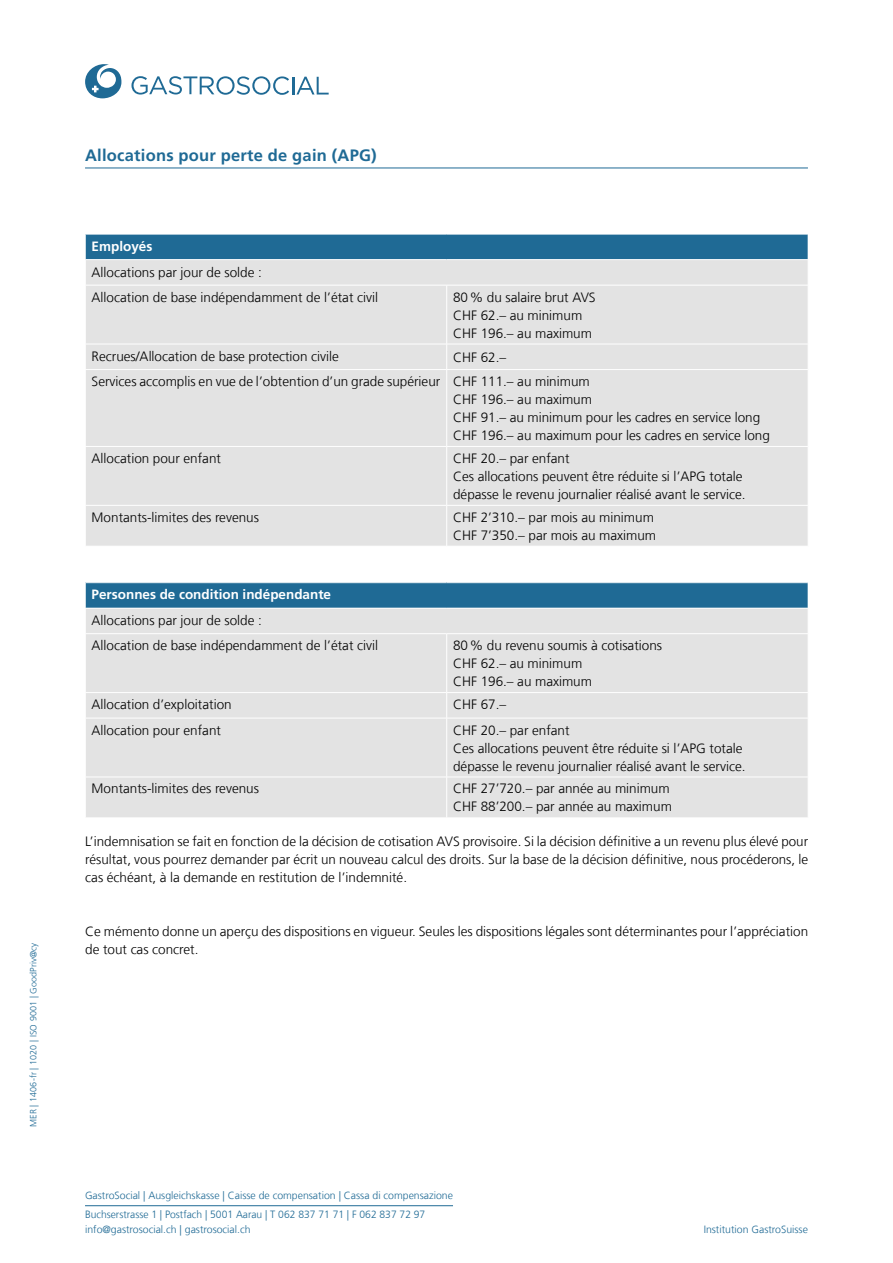
<style>
.page{position:relative;width:893px;height:1263px;background:#fff}
.page>*{position:absolute;margin:0;border:0;box-sizing:border-box;transform-origin:0 0}
.t1{font:700 16.5px "Frutiger LT Com";letter-spacing:.015em;color:#1f6a95}
.t2{font:300 13.5px/18px "Frutiger LT Com";color:#000}
.t3{font:700 13.5px "Frutiger LT Com";color:#fff}
.t4{font:300 10.5px/19.2px "Frutiger LT Com";color:#1f6a95}
.t5{font:300 9px "Frutiger LT Com";letter-spacing:.01em;color:#1f6a95}
</style>
<div class="page">
<svg style="left:131px;top:76px;width:198px;height:19px"></svg>
<svg style="left:85px;top:64px;width:36px;height:34px"></svg>
<hr style="left:85px;top:1205px;width:368px;height:1px;background:#1f6a95">
<div style="left:85px;top:234px;width:723px;height:26px;background:#1f6a95"></div>
<div style="left:86px;top:260px;width:722px;height:286px;background:#e3e3e3"></div>
<hr style="left:85px;top:234px;width:362px;height:1px;background:#fff">
<hr style="left:447px;top:234px;width:361px;height:1px;background:#fff">
<hr style="left:85px;top:259px;width:362px;height:1px;background:#fff">
<svg style="left:85px;top:234px;width:1px;height:26px"></svg>
<hr style="left:447px;top:259px;width:361px;height:1px;background:#fff">
<hr style="left:85px;top:285px;width:362px;height:1px;background:#fff">
<hr style="left:447px;top:285px;width:361px;height:1px;background:#fff">
<hr style="left:446px;top:285px;width:1px;height:59px;background:#fff">
<hr style="left:85px;top:344px;width:362px;height:1px;background:#fff">
<hr style="left:447px;top:344px;width:361px;height:1px;background:#fff">
<svg style="left:446px;top:345px;width:1px;height:24px"></svg>
<hr style="left:85px;top:369px;width:362px;height:1px;background:#fff">
<hr style="left:447px;top:369px;width:361px;height:1px;background:#fff">
<hr style="left:446px;top:370px;width:1px;height:76px;background:#fff">
<hr style="left:85px;top:446px;width:362px;height:1px;background:#fff">
<hr style="left:447px;top:446px;width:361px;height:1px;background:#fff">
<hr style="left:446px;top:447px;width:1px;height:58px;background:#fff">
<hr style="left:85px;top:505px;width:362px;height:1px;background:#fff">
<hr style="left:447px;top:505px;width:361px;height:1px;background:#fff">
<hr style="left:446px;top:505px;width:1px;height:41px;background:#fff">
<div style="left:85px;top:583px;width:723px;height:25px;background:#1f6a95"></div>
<div style="left:86px;top:609px;width:722px;height:208px;background:#e3e3e3"></div>
<svg style="left:85px;top:583px;width:1px;height:25px"></svg>
<hr style="left:85px;top:633px;width:362px;height:1px;background:#fff">
<hr style="left:447px;top:633px;width:361px;height:1px;background:#fff">
<hr style="left:446px;top:634px;width:1px;height:58px;background:#fff">
<hr style="left:85px;top:692px;width:362px;height:1px;background:#fff">
<hr style="left:447px;top:692px;width:361px;height:1px;background:#fff">
<svg style="left:446px;top:693px;width:1px;height:25px"></svg>
<hr style="left:85px;top:718px;width:362px;height:1px;background:#fff">
<hr style="left:447px;top:718px;width:361px;height:1px;background:#fff">
<hr style="left:446px;top:718px;width:1px;height:59px;background:#fff">
<hr style="left:85px;top:777px;width:362px;height:1px;background:#fff">
<hr style="left:447px;top:777px;width:361px;height:1px;background:#fff">
<hr style="left:446px;top:777px;width:1px;height:41px;background:#fff">
<hr style="left:85px;top:168px;width:723px;height:1px;background:#1f6a95">
<p class="t5" style="left:28px;top:1127px;width:186px;rotate:-90deg">MER | 1406-fr | 1020 | ISO 9001 | GoodPriv@cy</p>
<p class="t1" style="left:85px;top:145px;width:293px">Allocations pour perte de gain (APG)</p>
<p class="t3" style="left:92px;top:238px;width:62px">Employés</p>
<p class="t2" style="left:92px;top:261px;width:288px;line-height:24.2px">Allocations par jour de solde :<br>Allocation de base indépendamment de l’état civil</p>
<p class="t2" style="left:453px;top:288px;width:144px">80% du salaire brut AVS<br>CHF 62.– au minimum<br>CHF 196.– au maximum</p>
<p class="t2" style="left:92px;top:347px;width:249px">Recrues/Allocation de base protection civile</p>
<p class="t2" style="left:92px;top:345px;width:500px;line-height:24.2px;text-indent:361px">CHF 62.–<br>Services accomplis en vue de l’obtention d’un grade supérieur CHF 111.– au minimum</p>
<p class="t2" style="left:453px;top:390px;width:318px">CHF 196.– au maximum<br>CHF 91.– au minimum pour les cadres en service long<br>CHF 196.– au maximum pour les cadres en service long</p>
<p class="t2" style="left:92px;top:449px;width:131px">Allocation pour enfant</p>
<p class="t2" style="left:453px;top:449px;width:294px">CHF 20.– par enfant<br>Ces allocations peuvent être réduite si l’APG totale dépasse le revenu journalier réalisé avant le service.</p>
<p class="t2" style="left:92px;top:508px;width:169px">Montants-limites des revenus</p>
<p class="t2" style="left:453px;top:508px;width:205px">CHF 2’310.– par mois au minimum<br>CHF 7’350.– par mois au maximum</p>
<p class="t3" style="left:92px;top:586px;width:241px">Personnes de condition indépendante</p>
<p class="t2" style="left:92px;top:607px;width:288px;line-height:25.5px">Allocations par jour de solde :<br>Allocation de base indépendamment de l’état civil</p>
<p class="t2" style="left:453px;top:636px;width:211px">80% du revenu soumis à cotisations<br>CHF 62.– au minimum<br>CHF 196.– au maximum</p>
<p class="t2" style="left:92px;top:695px;width:142px">Allocation d’exploitation</p>
<p class="t2" style="left:453px;top:695px;width:55px">CHF 67.–</p>
<p class="t2" style="left:92px;top:721px;width:131px">Allocation pour enfant</p>
<p class="t2" style="left:453px;top:721px;width:294px">CHF 20.– par enfant<br>Ces allocations peuvent être réduite si l’APG totale dépasse le revenu journalier réalisé avant le service.</p>
<p class="t2" style="left:92px;top:780px;width:169px">Montants-limites des revenus</p>
<p class="t2" style="left:453px;top:780px;width:220px">CHF 27’720.– par année au minimum<br>CHF 88’200.– par année au maximum</p>
<p class="t2" style="left:85px;top:832px;width:724px;text-align:justify">L’indemnisation se fait en fonction de la décision de cotisation AVS provisoire. Si la décision définitive a un revenu plus élevé pour résultat, vous pourrez demander par écrit un nouveau calcul des droits. Sur la base de la décision définitive, nous procéderons, le cas échéant, à la demande en restitution de l’indemnité.</p>
<p class="t2" style="left:85px;top:922px;width:724px">Ce mémento donne un aperçu des dispositions en vigueur. Seules les dispositions légales sont déterminantes pour l’appréciation de tout cas concret.</p>
<p class="t4" style="left:85px;top:1185px;width:369px">GastroSocial | Ausgleichskasse | Caisse de compensation | Cassa di compensazione<br>Buchserstrasse 1 | Postfach | 5001 Aarau | T 062 837 71 71 | F 062 837 72 97</p>
<p class="t4" style="left:85px;top:1220px;width:167px">info@gastrosocial.ch | gastrosocial.ch</p>
<p class="t4" style="left:704px;top:1220px;width:106px">Institution GastroSuisse</p>
</div>
